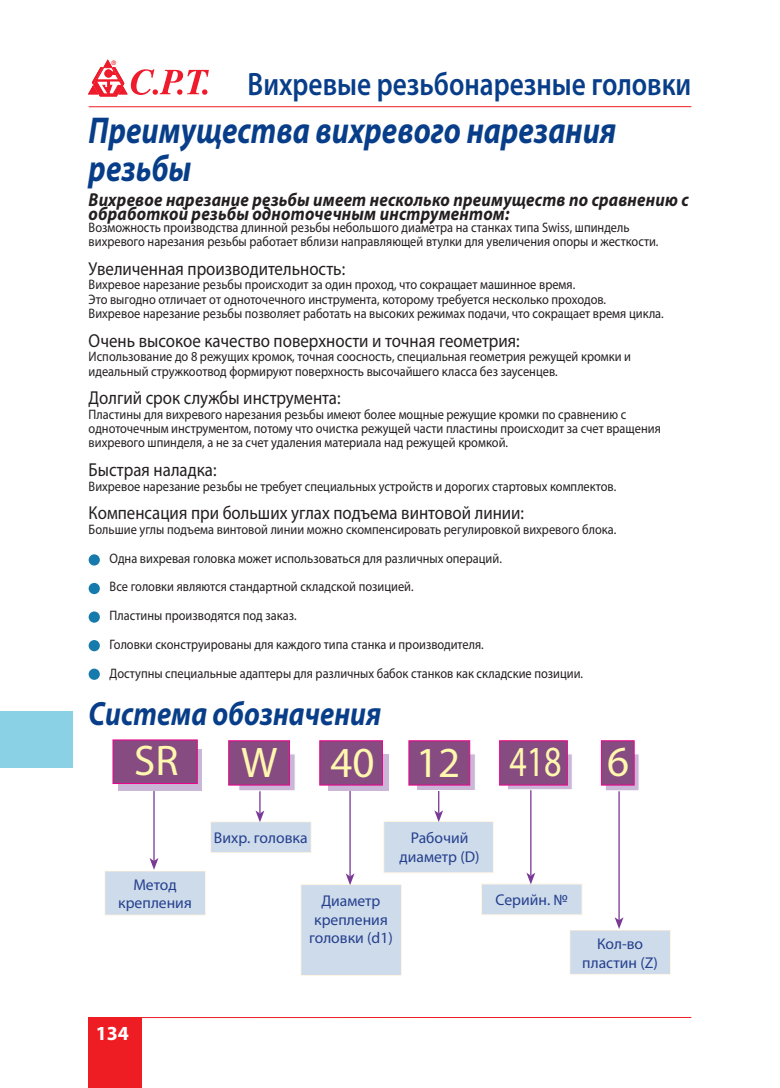
<style>
.page{position:relative;width:780px;height:1088px;background:#fff}
.page>*{position:absolute;margin:0;border:0;box-sizing:border-box;transform-origin:0 0}
.t1{font:43px "Myriad Pro";color:#fff8ae}
.t2{font:italic 700 37.5px/37.5px "Myriad Pro";color:#083e89;scale:.82 1}
.t3{font:italic 700 33.75px "Myriad Pro";color:#083e89;scale:.84 1}
.t4{font:600 32.5px "Myriad Pro";color:#083e89;scale:.84 1}
.t5{font:700 20px "Myriad Pro";color:#fff}
.t6{font:18.75px "Myriad Pro";color:#231f20;scale:.9 1}
.t7{font:italic 700 18.75px/13.8px "Myriad Pro";letter-spacing:.01em;color:#231f20;scale:.9 1}
.t8{font:15.62px/18.8px "Myriad Pro";color:#253f8e;text-align:center}
.t9{font:13.75px/14.4px "Myriad Pro";color:#231f20;scale:.9 1}
.t10{font:500 8.75px "Win Soft Pro";color:#ee1d23}
</style>
<div class="page">
<div style="left:89px;top:1017px;width:53px;height:71px;background:#ee1d23"></div>
<hr style="left:89px;top:1017px;width:602px;height:1px;background:#ee1d23">
<hr style="left:618px;top:783px;width:1px;height:139px;background:#793a96">
<hr style="left:530px;top:778px;width:1px;height:97px;background:#793a96">
<hr style="left:438px;top:764px;width:1px;height:49px;background:#793a96">
<hr style="left:349px;top:778px;width:2px;height:98px;background:#793a96">
<hr style="left:259px;top:764px;width:1px;height:49px;background:#793a96">
<svg style="left:507px;top:754px;width:65px;height:36px"></svg>
<div style="left:499px;top:740px;width:68px;height:45px;background:#864c81;border:1px solid #ed028c"></div>
<svg style="left:416px;top:754px;width:59px;height:36px"></svg>
<div style="left:408px;top:740px;width:62px;height:45px;background:#864c81;border:1px solid #ed028c"></div>
<div style="left:328px;top:754px;width:61px;height:36px;background:#cab7d8"></div>
<div style="left:319px;top:740px;width:64px;height:45px;background:#864c81;border:1px solid #ed028c"></div>
<div style="left:239px;top:754px;width:56px;height:37px;background:linear-gradient(to right,#cab7d8,#cab7d8);border:1px solid #fff"></div>
<div style="left:228px;top:740px;width:62px;height:45px;background:#864c81;border:1px solid #ed028c"></div>
<hr style="left:153px;top:775px;width:2px;height:87px;background:#793a96">
<div style="left:118px;top:749px;width:84px;height:42px;background:#cab7d8"></div>
<div style="left:113px;top:739px;width:85px;height:45px;background:#864c81;border:1px solid #ed028c"></div>
<svg style="left:605px;top:754px;width:34px;height:37px"></svg>
<div style="left:601px;top:740px;width:33px;height:45px;background:#864c81;border:1px solid #ed028c"></div>
<svg style="left:105px;top:810px;width:565px;height:165px"></svg>
<div style="left:89px;top:554px;width:11px;height:11px;background:#167bac;border-radius:50%"></div>
<div style="left:89px;top:583px;width:11px;height:11px;background:#167bac;border-radius:50%"></div>
<div style="left:89px;top:611px;width:11px;height:12px;background:#167bac;border-radius:50%"></div>
<div style="left:89px;top:640px;width:11px;height:11px;background:#167bac;border-radius:50%"></div>
<div style="left:89px;top:669px;width:11px;height:11px;background:#167bac;border-radius:50%"></div>
<hr style="left:89px;top:106px;width:602px;height:1px;background:#ee1d23">
<div style="left:0;top:711px;width:73px;height:57px;background:#8bd1e5"></div>
<svg style="left:88px;top:60px;width:121px;height:36px"></svg>
<p class="t10" style="left:111px;top:57px;width:7px">®</p>
<h3 class="t4" style="left:247px;top:64px;width:529px">Вихревые резьбонарезные головки</h3>
<h2 class="t2" style="left:89px;top:111px;width:645px">Преимущества вихревого нарезания резьбы</h2>
<h3 class="t7" style="left:89px;top:192px;width:668px">Вихревое нарезание резьбы имеет несколько преимуществ по сравнению с обработкой резьбы одноточечным инструментом:</h3>
<p class="t9" style="left:89px;top:220px;width:634px">Возможность производства длинной резьбы небольшого диаметра на станках типа Swiss, шпиндель вихревого нарезания резьбы работает вблизи направляющей втулки для увеличения опоры и жесткости.</p>
<h3 class="t6" style="left:89px;top:257px;width:286px">Увеличенная производительность:</h3>
<p class="t9" style="left:89px;top:277px;width:640px">Вихревое нарезание резьбы происходит за один проход, что сокращает машинное время.<br>Это выгодно отличает от одноточечного инструмента, которому требуется несколько проходов.<br>Вихревое нарезание резьбы позволяет работать на высоких режимах подачи, что сокращает время цикла.</p>
<h3 class="t6" style="left:89px;top:329px;width:480px">Очень высокое качество поверхности и точная геометрия:</h3>
<p class="t9" style="left:89px;top:349px;width:604px">Использование до 8 режущих кромок, точная соосность, специальная геометрия режущей кромки и идеальный стружкоотвод формируют поверхность высочайшего класса без заусенцев.</p>
<h3 class="t6" style="left:89px;top:386px;width:281px">Долгий срок службы инструмента:</h3>
<p class="t9" style="left:89px;top:407px;width:637px">Пластины для вихревого нарезания резьбы имеют более мощные режущие кромки по сравнению с одноточечным инструментом, потому что очистка режущей части пластины происходит за счет вращения вихревого шпинделя, а не за счет удаления материала над режущей кромкой.</p>
<h3 class="t6" style="left:89px;top:458px;width:144px">Быстрая наладка:</h3>
<p class="t9" style="left:89px;top:479px;width:588px">Вихревое нарезание резьбы не требует специальных устройств и дорогих стартовых комплектов.</p>
<h3 class="t6" style="left:89px;top:501px;width:485px">Компенсация при больших углах подъема винтовой линии:</h3>
<p class="t9" style="left:110px;top:514px;width:564px;line-height:28.8px;text-indent:-21px">Большие углы подъема винтовой линии можно скомпенсировать регулировкой вихревого блока.<br>Одна вихревая головка может использоваться для различных операций.<br>Все головки являются стандартной складской позицией.<br>Пластины производятся под заказ.<br>Головки сконструированы для каждого типа станка и производителя.<br>Доступны специальные адаптеры для различных бабок станков как складские позиции.</p>
<h3 class="t3" style="left:89px;top:691px;width:350px">Система обозначения</h3>
<h1 class="t1" style="left:134px;top:734px;width:46px">SR</h1>
<h1 class="t1" style="left:241px;top:736px;width:322px">W 40 12 418</h1>
<h1 class="t1" style="left:607px;top:735px;width:24px">6</h1>
<p class="t8" style="left:118px;top:875px;width:75px">Метод крепления</p>
<p class="t8" style="left:214px;top:828px;width:95px">Вихр. головка</p>
<p class="t8" style="left:399px;top:828px;width:81px">Рабочий диаметр (D)</p>
<p class="t8" style="left:309px;top:891px;width:85px">Диаметр крепления головки (d1)</p>
<p class="t8" style="left:495px;top:890px;width:74px">Серийн. №</p>
<p class="t8" style="left:582px;top:934px;width:77px">Кол-во пластин (Z)</p>
<h3 class="t5" style="left:96px;top:1020px;width:35px">134</h3>
</div>
